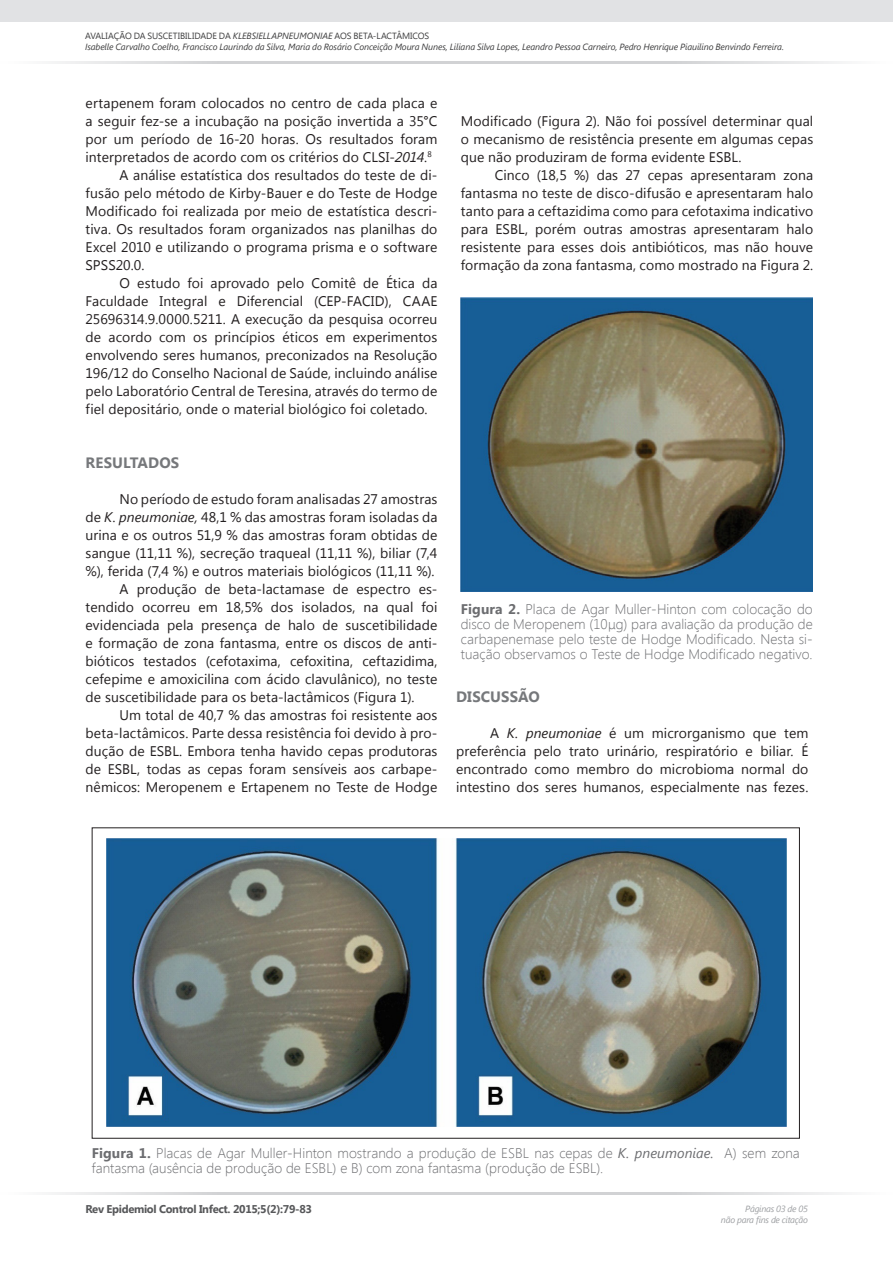
<style>
.page{position:relative;width:893px;height:1263px;background:#fff}
.page>*{position:absolute;margin:0;border:0;box-sizing:border-box;transform-origin:0 0}
.SESSAO{font:700 15px "Segoe UI";letter-spacing:.005em;color:#76787b}
.texto_ok{font:13.95px/18px "Segoe UI";letter-spacing:.005em;color:#231f20;text-align:justify}
.TABELA{font:300 13.95px/15px "Segoe UI";letter-spacing:.005em;color:#6c6d70}
.t1{font:700 11.25px "Segoe UI";letter-spacing:-.03em;color:#57585a}
.t2{font:italic 9px "Segoe UI";letter-spacing:-.01em;color:#3e3e3f}
.t3{font:9px "Segoe UI";letter-spacing:-.01em;color:#3e3e3f}
.t4{font:italic 9px "Segoe UI";letter-spacing:-.03em;color:#9d9fa2}
.s1{font-style:italic}
.s2{font-weight:700}
.s3{font-weight:400;font-style:italic}
</style>
<div class="page">
<hr style="left:0;top:1192px;width:447px;height:2px;background:#d1d2d4">
<hr style="left:446px;top:1192px;width:447px;height:2px;background:#d1d2d4">
<hr style="left:0;top:61px;width:447px;height:3px;background:#d1d2d4">
<hr style="left:446px;top:61px;width:447px;height:3px;background:#d1d2d4">
<div style="left:0;top:0;width:893px;height:21px;background:#e1e2e4"></div>
<img style="left:106px;top:839px;width:681px;height:287px">
<img style="left:461px;top:298px;width:352px;height:293px">
<p class="t3" style="left:85px;top:29px;width:346px">AVALIAÇÃO DA SUSCETIBILIDADE DA <span class="s1">KLEBSIELLAPNEUMONIAE</span> AOS BETA-LACTÂMICOS</p>
<p class="t2" style="left:85px;top:40px;width:700px">Isabelle Carvalho Coelho, Francisco Laurindo da Silva, Maria do Rosário Conceição Moura Nunes, Liliana Silva Lopes, Leandro Pessoa Carneiro, Pedro Henrique Piauilino Benvindo Ferreira.</p>
<p class="texto_ok" style="left:86px;top:93px;width:353px">ertapenem foram colocados no centro de cada placa e a seguir fez-se a incubação na posição invertida a 35°C por um período de 16-20 horas. Os resultados foram interpretados de acordo com os critérios do CLSI-<span class="s1">2014</span>.<sup>8</sup></p>
<p class="texto_ok" style="left:86px;top:165px;width:353px;text-indent:34px">A análise estatística dos resultados do teste de di&shy;fusão pelo método de Kirby-Bauer e do Teste de Hodge Modificado foi realizada por meio de estatística descri&shy;tiva. Os resultados foram organizados nas planilhas do Excel 2010 e utilizando o programa prisma e o software SPSS20.0.</p>
<p class="texto_ok" style="left:86px;top:273px;width:353px;text-indent:34px">O estudo foi aprovado pelo Comitê de Ética da Faculdade Integral e Diferencial (CEP-FACID), CAAE 25696314.9.0000.5211. A execução da pesquisa ocorreu de acordo com os princípios éticos em experimentos envolvendo seres humanos, preconizados na Resolução 196/12 do Conselho Nacional de Saúde, incluindo análise pelo Laboratório Central de Teresina, através do termo de fiel depositário, onde o material biológico foi coletado.</p>
<p class="SESSAO" style="left:86px;top:452px;width:95px">RESULTADOS</p>
<p class="texto_ok" style="left:86px;top:489px;width:353px;text-indent:34px">No período de estudo foram analisadas 27 amostras de <span class="s1">K. pneumoniae,</span> 48,1 % das amostras foram isoladas da urina e os outros 51,9 % das amostras foram obtidas de sangue (11,11 %), secreção traqueal (11,11 %), biliar (7,4 %), ferida (7,4 %) e outros materiais biológicos (11,11 %).</p>
<p class="texto_ok" style="left:86px;top:579px;width:353px;text-indent:34px">A produção de beta-lactamase de espectro es&shy;tendido ocorreu em 18,5% dos isolados, na qual foi evidenciada pela presença de halo de suscetibilidade e formação de zona fantasma, entre os discos de anti&shy;bióticos testados (cefotaxima, cefoxitina, ceftazidima, cefepime e amoxicilina com ácido clavulânico), no teste de suscetibilidade para os beta-lactâmicos (Figura 1).</p>
<p class="texto_ok" style="left:86px;top:705px;width:353px;text-indent:34px">Um total de 40,7 % das amostras foi resistente aos beta-lactâmicos. Parte dessa resistência foi devido à pro&shy;dução de ESBL. Embora tenha havido cepas produtoras de ESBL, todas as cepas foram sensíveis aos carbape&shy;nêmicos: Meropenem e Ertapenem no Teste de Hodge</p>
<p class="texto_ok" style="left:461px;top:111px;width:354px">Modificado (Figura 2). Não foi possível determinar qual o mecanismo de resistência presente em algumas cepas que não produziram de forma evidente ESBL.</p>
<p class="texto_ok" style="left:461px;top:165px;width:354px;text-indent:34px">Cinco (18,5 %) das 27 cepas apresentaram zona fantasma no teste de disco-difusão e apresentaram halo tanto para a ceftazidima como para cefotaxima indicativo para ESBL, porém outras amostras apresentaram halo resistente para esses dois antibióticos, mas não houve formação da zona fantasma, como mostrado na Figura 2.</p>
<p class="TABELA" style="left:461px;top:601px;width:353px;text-align:justify"><span class="s2">Figura 2.</span> Placa de Agar Muller-Hinton com colocação do disco de Meropenem (10μg) para avaliação da produção de carbapenemase pelo teste de Hodge Modificado. Nesta si&shy;tuação observamos o Teste de Hodge Modificado negativo.</p>
<p class="SESSAO" style="left:456px;top:686px;width:85px">DISCUSSÃO</p>
<p class="texto_ok" style="left:456px;top:723px;width:354px;text-indent:34px">A <span class="s1">K. pneumoniae</span> é um microrganismo que tem preferência pelo trato urinário, respiratório e biliar. É encontrado como membro do microbioma normal do intestino dos seres humanos, especialmente nas fezes.</p>
<p class="TABELA" style="left:92px;top:1145px;width:710px"><span class="s2">Figura 1.</span> Placas de Agar Muller-Hinton mostrando a produção de ESBL nas cepas de <span class="s3">K. pneumoniae.</span> A) sem zona fantasma (ausência de produção de ESBL) e B) com zona fantasma (produção de ESBL).</p>
<p class="t1" style="left:86px;top:1201px;width:228px">Rev Epidemiol Control Infect. 2015;5(2):79-83</p>
<p class="t4" style="left:745px;top:1203px;width:64px">Páginas 03 de 05</p>
<p class="t4" style="left:721px;top:1213px;width:88px">não para fins de citação</p>
</div>
